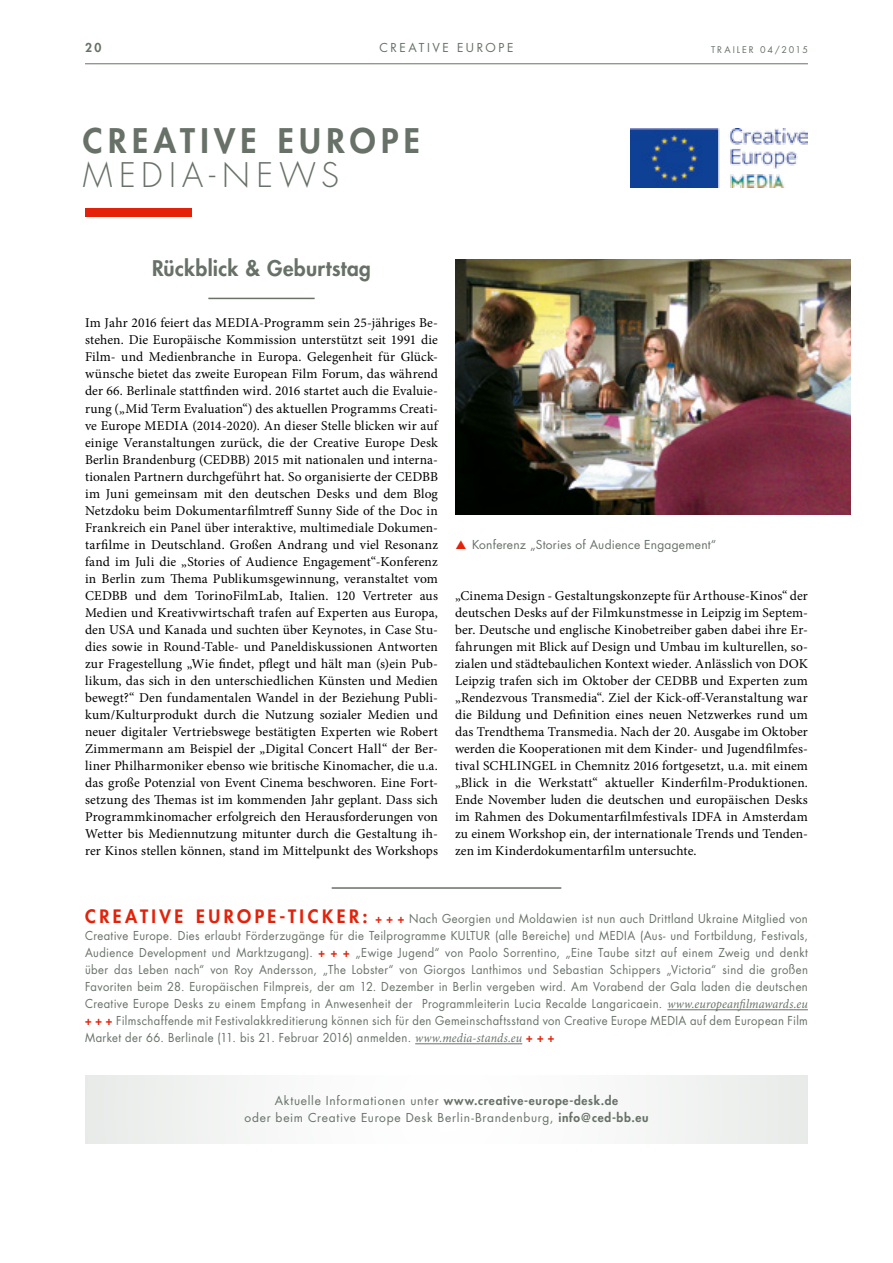
<style>
.page{position:relative;width:893px;height:1263px;background:#fff}
.page>*{position:absolute;margin:0;border:0;box-sizing:border-box;transform-origin:0 0}
.t1{font:800 33px "Futura Std";letter-spacing:.165em;color:#677168}
.t2{font:300 33px "Futura Std";letter-spacing:.185em;color:#677168}
.t3{font:800 21px "Futura Std";letter-spacing:.02em;color:#677168}
.t4{font:13.5px/17px "Minion Pro";letter-spacing:.005em;color:#000;text-align:justify}
.t5{font:12px/17px "Futura Std";letter-spacing:.035em;color:#677168;text-align:justify;scale:.94 1}
.t6{font:12px/16.5px "Futura Std";letter-spacing:.06em;color:#677168;text-align:center}
.t7{font:12px "Futura Std";letter-spacing:.035em;color:#677168}
.t8{font:12px "Futura Std";letter-spacing:.205em;color:#677168}
.t9{font:800 12px "Futura Std";color:#677168}
.t10{font:9px "Futura Std";letter-spacing:.215em;color:#677168}
.s1{font-weight:800;font-size:18px;color:#e4220a}
.s2{font-weight:800;color:#e4220a}
.s3{font-family:"Minion Pro";font-style:italic;font-size:12.75px}
.s4{font-weight:800}
</style>
<div class="page">
<hr style="left:208px;top:298px;width:107px;height:1px;background:#677168">
<div style="left:85px;top:208px;width:106px;height:9px;background:#e4220a"></div>
<img style="left:630px;top:128px;width:178px;height:59px">
<hr style="left:332px;top:887px;width:229px;height:2px;background:#677168">
<hr style="left:667px;top:1009px;width:141px;height:1px;background:#677168">
<hr style="left:415px;top:1043px;width:107px;height:1px;background:#677168">
<div style="left:85px;top:1076px;width:723px;height:68px;background:linear-gradient(to right,#f5f6f5,#f5f6f5)"></div>
<img style="left:455px;top:259px;width:395px;height:255px">
<hr style="left:85px;top:63px;width:723px;height:1px;background:#677168">
<p class="t9" style="left:85px;top:40px;width:18px">20</p>
<p class="t8" style="left:380px;top:40px;width:135px">CREATIVE EUROPE</p>
<p class="t10" style="left:711px;top:43px;width:98px">TRAILER 04/2015</p>
<h1 class="t1" style="left:83px;top:120px;width:338px">CREATIVE EUROPE</h1>
<h1 class="t2" style="left:83px;top:155px;width:258px">MEDIA-NEWS</h1>
<h2 class="t3" style="left:152px;top:255px;width:220px">Rückblick &amp; Geburtstag</h2>
<p class="t4" style="left:85px;top:315px;width:354px">Im Jahr 2016 feiert das MEDIA-Programm sein 25-jähriges Be&shy;stehen. Die Europäische Kommission unterstützt seit 1991 die Film- und Medienbranche in Europa. Gelegenheit für Glück&shy;wünsche bietet das zweite European Film Forum, das während der 66. Berlinale stattfinden wird. 2016 startet auch die Evaluie&shy;rung („Mid Term Evaluation“) des aktuellen Programms Creati&shy;ve Europe MEDIA (2014-2020). An dieser Stelle blicken wir auf einige Veranstaltungen zurück, die der Creative Europe Desk Berlin Brandenburg (CEDBB) 2015 mit nationalen und interna&shy;tionalen Partnern durchgeführt hat. So organisierte der CEDBB im Juni gemeinsam mit den deutschen Desks und dem Blog Netzdoku beim Dokumentarfilmtreff Sunny Side of the Doc in Frankreich ein Panel über interaktive, multimediale Dokumen&shy;tarfilme in Deutschland. Großen Andrang und viel Resonanz fand im Juli die „Stories of Audience Engagement“-Konferenz in Berlin zum Thema Publikumsgewinnung, veranstaltet vom CEDBB und dem TorinoFilmLab, Italien. 120 Vertreter aus Medien und Kreativwirtschaft trafen auf Experten aus Europa, den USA und Kanada und suchten über Keynotes, in Case Stu&shy;dies sowie in Round-Table- und Paneldiskussionen Antworten zur Fragestellung „Wie findet, pflegt und hält man (s)ein Pub&shy;likum, das sich in den unterschiedlichen Künsten und Medien bewegt?“ Den fundamentalen Wandel in der Beziehung Publi&shy;kum/Kulturprodukt durch die Nutzung sozialer Medien und neuer digitaler Vertriebswege bestätigten Experten wie Robert Zimmermann am Beispiel der „Digital Concert Hall“ der Ber&shy;liner Philharmoniker ebenso wie britische Kinomacher, die u.a. das große Potenzial von Event Cinema beschworen. Eine Fort&shy;setzung des Themas ist im kommenden Jahr geplant. Dass sich Programmkinomacher erfolgreich den Herausforderungen von Wetter bis Mediennutzung mitunter durch die Gestaltung ih&shy;rer Kinos stellen können, stand im Mittelpunkt des Workshops</p>
<p class="t7" style="left:472px;top:536px;width:246px">Konferenz „Stories of Audience Engagement“</p>
<p class="t4" style="left:455px;top:587px;width:354px">„Cinema Design - Gestaltungskonzepte für Arthouse-Kinos“ der deutschen Desks auf der Filmkunstmesse in Leipzig im Septem&shy;ber. Deutsche und englische Kinobetreiber gaben dabei ihre Er&shy;fahrungen mit Blick auf Design und Umbau im kulturellen, so&shy;zialen und städtebaulichen Kontext wieder. Anlässlich von DOK Leipzig trafen sich im Oktober der CEDBB und Experten zum „Rendezvous Transmedia“. Ziel der Kick-off-Veranstaltung war die Bildung und Definition eines neuen Netzwerkes rund um das Trendthema Transmedia. Nach der 20. Ausgabe im Oktober werden die Kooperationen mit dem Kinder- und Jugendfilmfes&shy;tival SCHLINGEL in Chemnitz 2016 fortgesetzt, u.a. mit einem „Blick in die Werkstatt“ aktueller Kinderfilm-Produktionen.<br>Ende November luden die deutschen und europäischen Desks im Rahmen des Dokumentarfilmfestivals IDFA in Amsterdam zu einem Workshop ein, der internationale Trends und Tenden&shy;zen im Kinderdokumentarfilm untersuchte.</p>
<p class="t5" style="left:85px;top:910px;width:771px"><span class="s1">C R E ATIVE EU RO PE-TI C K ER:</span> <span class="s2">+ + +</span> Nach Georgien und Moldawien ist nun auch Drittland Ukraine Mitglied von Creative Europe. Dies erlaubt Förderzugänge für die Teilprogramme KULTUR (alle Bereiche) und MEDIA (Aus- und Fortbildung, Festivals, Audience Development und Marktzugang). <span class="s2">+ + +</span> „Ewige Jugend“ von Paolo Sorrentino, „Eine Taube sitzt auf einem Zweig und denkt über das Leben nach“ von Roy Andersson, „The Lobster“ von Giorgos Lanthimos und Sebastian Schippers „Victoria“ sind die großen Favoriten beim 28. Europäischen Filmpreis, der am 12. Dezember in Berlin vergeben wird. Am Vorabend der Gala laden die deutschen Creative Europe Desks zu einem Empfang in Anwesenheit der Programmleiterin Lucia Recalde Langaricaein. <span class="s3">www.europeanfilmawards.eu </span><span class="s2">+ + +</span> Filmschaffende mit Festivalakkreditierung können sich für den Gemeinschaftsstand von Creative Europe MEDIA auf dem European Film Market der 66. Berlinale (11. bis 21. Februar 2016) anmelden. <span class="s3">www.media-stands.eu</span> <span class="s2">+ + +</span></p>
<p class="t6" style="left:244px;top:1092px;width:405px">Aktuelle Informationen unter <span class="s4">www.creative-europe-desk.de<br></span>oder beim Creative Europe Desk Berlin-Brandenburg, <span class="s4">info@ced-bb.eu</span></p>
</div>
